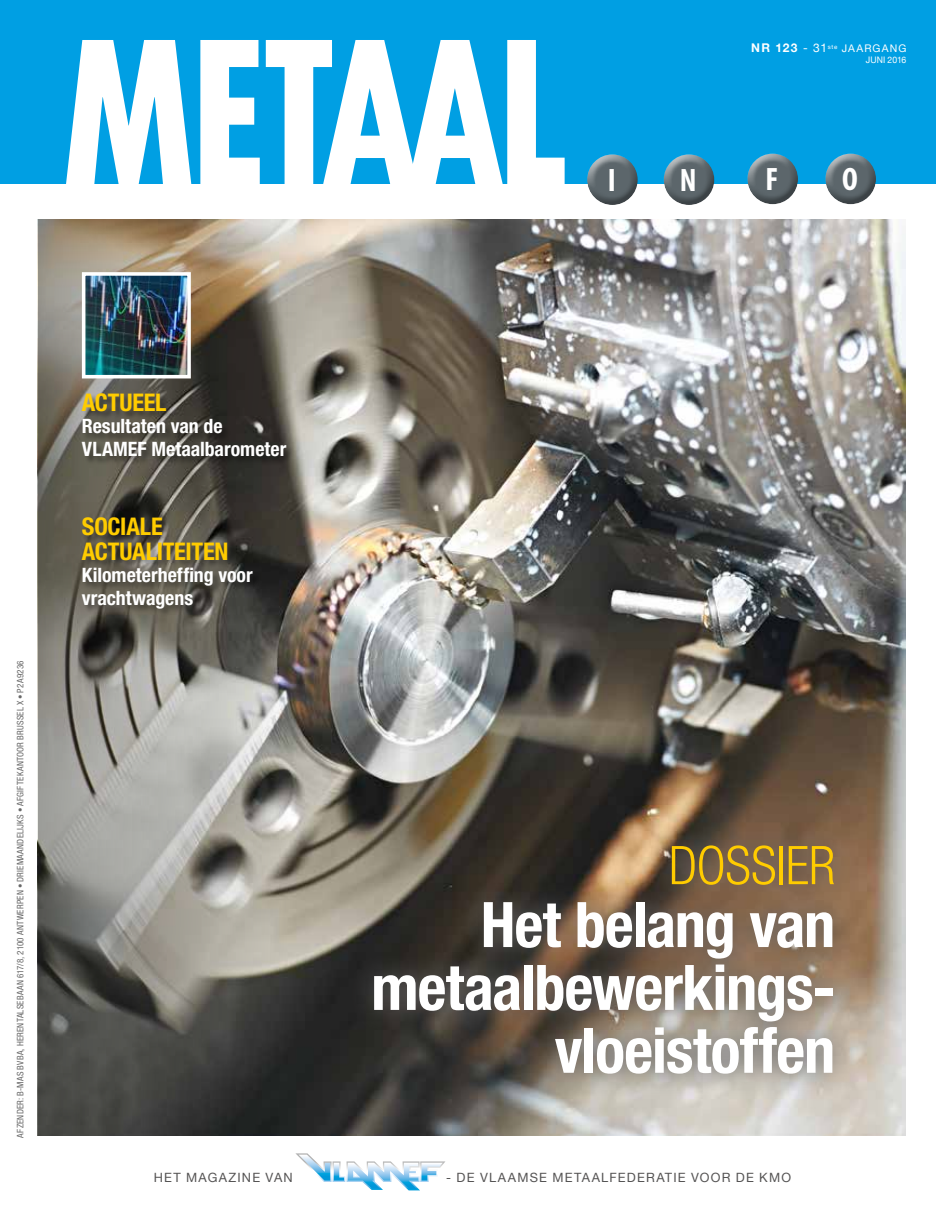
<style>
.page{position:relative;width:936px;height:1212px;background:#fff}
.page>*{position:absolute;margin:0;border:0;box-sizing:border-box;transform-origin:0 0}
.t1{font:800 condensed 196.05px "Tempo Std";color:#fff;scale:.94 1}
.t2{font:700 condensed 62.85px/62.8px "Helvetica Neue LT Std";letter-spacing:-.015em;color:#fff;text-align:right}
.t3{font:300 condensed 53.4px "Helvetica Neue LT Std";letter-spacing:-.005em;color:#fc0}
.t4{font:700 condensed 32.55px "Myriad Pro";color:#fff}
.t5{font:700 condensed 24.3px/24.3px "Helvetica Neue LT Std";letter-spacing:-.01em;color:#fc0}
.t6{font:700 condensed 19.8px/22.6px "Helvetica Neue LT Std";color:#fff}
.t7{font:12.75px "Helvetica Neue";letter-spacing:.095em;color:#555454}
.t8{font:10.5px "Helvetica Neue";letter-spacing:.11em;color:#fff}
.t9{font:condensed 9px "Helvetica Neue LT Std";letter-spacing:.025em;color:#686868}
.t10{font:9px "Helvetica Neue";letter-spacing:.005em;color:#fff;scale:.96 1}
.s1{font-weight:700;font-size:12px}
.s2{font-size:12px}
</style>
<div class="page">
<img style="left:380px;top:219px;width:525px;height:916px">
<svg style="left:38px;top:219px;width:342px;height:916px;background:#7f7c73"></svg>
<div style="left:0;top:0;width:935px;height:183px;background:#009fe3"></div>
<div style="left:578px;top:150px;width:60px;height:47px;background:#fff;opacity:.64"></div>
<div style="left:583px;top:162px;width:55px;height:45px;background:#000;opacity:.35"></div>
<div style="left:654px;top:150px;width:61px;height:47px;background:#fff;opacity:.64"></div>
<div style="left:660px;top:162px;width:55px;height:45px;background:#000;opacity:.35"></div>
<div style="left:738px;top:150px;width:60px;height:46px;background:#fff;opacity:.64"></div>
<div style="left:743px;top:161px;width:55px;height:46px;background:#000;opacity:.35"></div>
<div style="left:816px;top:150px;width:60px;height:46px;background:#fff;opacity:.64"></div>
<div style="left:821px;top:161px;width:55px;height:46px;background:#000;opacity:.35"></div>
<svg style="left:295px;top:1153px;width:150px;height:37px"></svg>
<div style="left:348px;top:821px;width:509px;height:277px;background:#646363;opacity:.75"></div>
<img style="left:87px;top:277px;width:99px;height:96px">
<div style="left:82px;top:272px;width:109px;height:106px;border:4px solid #fff"></div>
<div style="left:82px;top:393px;width:213px;height:72px;background:#000;opacity:.4"></div>
<div style="left:82px;top:517px;width:180px;height:100px;background:#000;opacity:.4"></div>
<h1 class="t1" style="left:66px;top:-10px;width:530px">METAAL</h1>
<p class="t8" style="left:751px;top:41px;width:157px"><span class="s1">NR 123</span> <span class="s2">- 31</span><sup>ste</sup> JAARGANG</p>
<p class="t10" style="left:865px;top:53px;width:44px">JUNI 2016</p>
<h3 class="t4" style="left:607px;top:160px;width:10px">I</h3>
<h3 class="t4" style="left:680px;top:160px;width:18px">N</h3>
<h3 class="t4" style="left:765px;top:159px;width:14px">F</h3>
<h3 class="t4" style="left:842px;top:159px;width:17px">O</h3>
<p class="t9" style="left:15px;top:1137px;width:478px;rotate:-90deg">AFZENDER: B-MAS BVBA, HERENTALSEBAAN 617/8, 2100 ANTWERPEN • DRIEMAANDELIJKS • AFGIFTEKANTOOR BRUSSEL X • P2A9236</p>
<h3 class="t5" style="left:82px;top:390px;width:86px">ACTUEEL</h3>
<h3 class="t6" style="left:82px;top:415px;width:206px">Resultaten van de<br>VLAMEF Metaalbarometer</h3>
<h3 class="t5" style="left:82px;top:514px;width:148px">SOCIALE<br>ACTUALITEITEN</h3>
<h3 class="t6" style="left:82px;top:563px;width:172px">Kilometerheffing voor vrachtwagens</h3>
<h3 class="t3" style="left:668px;top:835px;width:168px">DOSSIER</h3>
<h2 class="t2" style="left:371px;top:892px;width:465px">Het belang van metaalbewerkings&shy;vloeistoffen</h2>
<h3 class="t7" style="left:154px;top:1168px;width:140px">HET MAGAZINE VAN</h3>
<h3 class="t7" style="left:446px;top:1168px;width:346px">- DE VLAAMSE METAALFEDERATIE VOOR DE KMO</h3>
</div>
